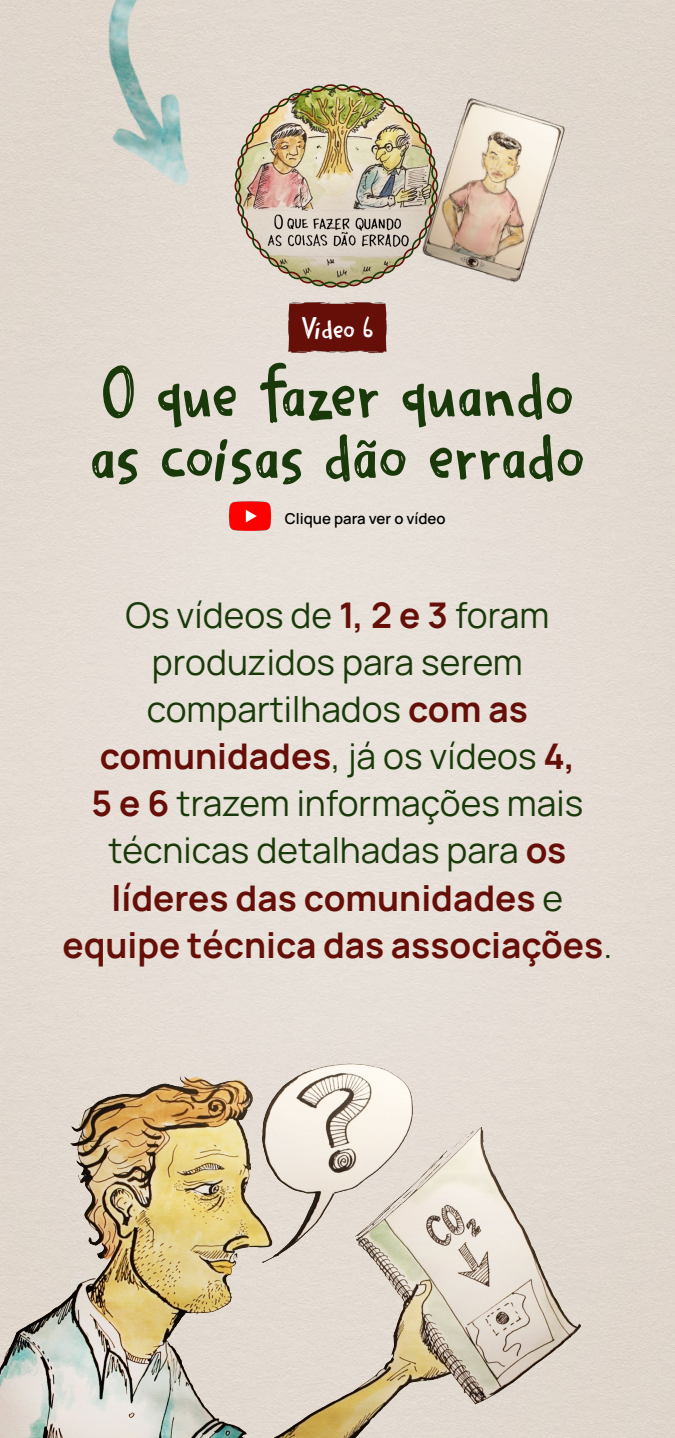
<style>
.page{position:relative;width:675px;height:1438px;background:#fff}
.page>*{position:absolute;margin:0;border:0;box-sizing:border-box;transform-origin:0 0}
.t1{font:78.56px/61.9px "Scribble Note DEMO";color:#1a390a}
.t2{font:35.31px/47.1px "Manrope";color:#1a390a;text-align:center}
.t3{font:31.62px "Scribble Note DEMO";letter-spacing:-.01em;color:#fff}
.t4{font:600 15px "Manrope";color:#000}
.s1{font-weight:700;color:#660f09}
</style>
<div class="page">
<img style="left:0;top:0;width:675px;height:1438px">
<img style="left:438px;top:96px;width:129px;height:190px">
<img style="left:288px;top:302px;width:99px;height:51px">
<img style="left:229px;top:495px;width:41px;height:36px">
<img style="left:235px;top:84px;width:203px;height:204px">
<img style="left:39px;top:0;width:218px;height:209px">
<img style="left:0;top:1049px;width:586px;height:389px">
<p class="t3" style="left:301px;top:311px;width:74px">Vídeo 6</p>
<h1 class="t1" style="left:90px;top:362px;width:497px">O que fazer quando as coisas dão errado</h1>
<p class="t4" style="left:285px;top:506px;width:162px">Clique para ver o vídeo</p>
<p class="t2" style="left:63px;top:589px;width:551px">Os vídeos de <span class="s1">1, 2 e 3</span> foram produzidos para serem compartilhados <span class="s1">com as comunidades</span>, já os vídeos <span class="s1">4,<br>5 e 6</span> trazem informações mais técnicas detalhadas para <span class="s1">os líderes das comunidades</span> e <span class="s1">equipe técnica das associações</span>.</p>
</div>
